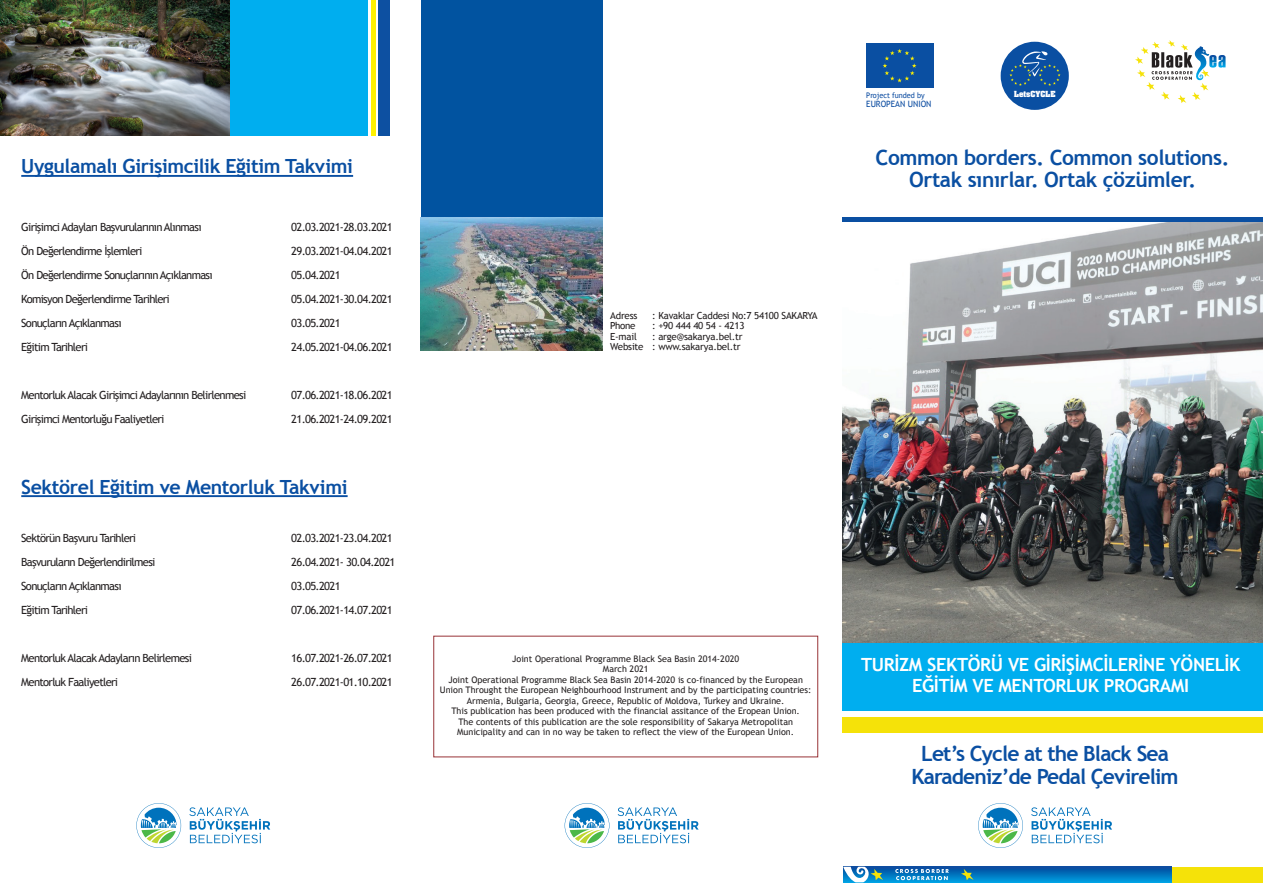
<style>
.page{position:relative;width:1263px;height:893px;background:#fff}
.page>*{position:absolute;margin:0;border:0;box-sizing:border-box;transform-origin:0 0}
.t1{font:700 21px/22.5px "Trebuchet MS";letter-spacing:-.02em;color:#0a4fa2;text-align:center}
.t2{font:700 21px/22.5px "Trebuchet MS";letter-spacing:-.04em;color:#0a4fa2;text-align:center}
.t3{font:700 19.5px "Trebuchet MS";letter-spacing:-.02em;color:#0a4fa2}
.t4{font:700 18.15px/21px "Trebuchet MS";letter-spacing:-.02em;color:#fff;text-align:center}
.t5{font:11.25px "Trebuchet MS";letter-spacing:-.06em;color:#231f20}
.t6{font:9.75px/10.5px "Trebuchet MS";letter-spacing:-.02em;color:#231f20;text-align:right}
.t7{font:9px/10.5px "Trebuchet MS";color:#231f20;text-align:center}
.t8{font:8.7px "Trebuchet MS";color:#0d4da1;scale:.94 1}
.t9{font:7.8px "Trebuchet MS";color:#0d4da1;scale:.94 1}
.t10{font:700 7.2px "Aachen Std";color:#fff}
</style>
<div class="page">
<svg style="left:883px;top:867px;width:288px;height:15px;background:#0273be"></svg>
<svg style="left:1135px;top:40px;width:90px;height:63px"></svg>
<svg style="left:933px;top:43px;width:1px;height:45px"></svg>
<div style="left:866px;top:43px;width:67px;height:45px;background:#0a4fa2"></div>
<svg style="left:883px;top:49px;width:33px;height:33px"></svg>
<div style="left:1001px;top:42px;width:68px;height:68px;background:#0a4fa2;border-radius:50%"></div>
<svg style="left:1009px;top:51px;width:51px;height:35px"></svg>
<hr style="left:21px;top:175px;width:332px;height:2px;background:#0a4fa2">
<hr style="left:21px;top:495px;width:327px;height:2px;background:#0a4fa2">
<div style="left:842px;top:218px;width:421px;height:5px;background:#0a4fa2"></div>
<img style="left:842px;top:223px;width:421px;height:420px">
<div style="left:842px;top:643px;width:421px;height:67px;background:#00aeef"></div>
<div style="left:1172px;top:867px;width:91px;height:15px;background:#f5e209"></div>
<div style="left:842px;top:718px;width:421px;height:15px;background:#f5e209"></div>
<svg style="left:843px;top:867px;width:40px;height:16px"></svg>
<svg style="left:961px;top:869px;width:13px;height:11px"></svg>
<svg style="left:895px;top:869px;width:54px;height:11px"></svg>
<svg style="left:1031px;top:807px;width:81px;height:36px"></svg>
<svg style="left:978px;top:803px;width:45px;height:45px"></svg>
<svg style="left:618px;top:807px;width:81px;height:36px"></svg>
<svg style="left:565px;top:803px;width:44px;height:45px"></svg>
<svg style="left:189px;top:807px;width:81px;height:36px"></svg>
<svg style="left:136px;top:803px;width:45px;height:45px"></svg>
<div style="left:421px;top:0;width:181px;height:342px;background:#0153a0"></div>
<img style="left:421px;top:218px;width:181px;height:132px">
<div style="left:379px;top:0;width:11px;height:135px;background:#0d50a1"></div>
<div style="left:371px;top:0;width:5px;height:135px;background:#fff101"></div>
<div style="left:229px;top:0;width:139px;height:135px;background:#00aeef"></div>
<img style="left:0;top:0;width:229px;height:135px">
<h2 class="t3" style="left:21px;top:154px;width:333px">Uygulamalı Girişimcilik Eğitim Takvimi</h2>
<p class="t5" style="left:21px;top:220px;width:182px">Girişimci Adayları Başvurularının Alınması</p>
<p class="t5" style="left:291px;top:220px;width:103px">02.03.2021-28.03.2021</p>
<p class="t5" style="left:21px;top:244px;width:123px">Ön Değerlendirme İşlemleri</p>
<p class="t5" style="left:291px;top:244px;width:103px">29.03.2021-04.04.2021</p>
<p class="t5" style="left:21px;top:268px;width:193px">Ön Değerlendirme Sonuçlarının Açıklanması</p>
<p class="t5" style="left:291px;top:268px;width:51px">05.04.2021</p>
<p class="t5" style="left:21px;top:292px;width:150px">Komisyon Değerlendirme Tarihleri</p>
<p class="t5" style="left:291px;top:292px;width:103px">05.04.2021-30.04.2021</p>
<p class="t5" style="left:21px;top:316px;width:102px">Sonuçların Açıklanması</p>
<p class="t5" style="left:291px;top:316px;width:51px">03.05.2021</p>
<p class="t5" style="left:21px;top:340px;width:68px">Eğitim Tarihleri</p>
<p class="t5" style="left:291px;top:340px;width:103px">24.05.2021-04.06.2021</p>
<p class="t5" style="left:21px;top:388px;width:226px">Mentorluk Alacak Girişimci Adaylarının Belirlenmesi</p>
<p class="t5" style="left:291px;top:388px;width:103px">07.06.2021-18.06.2021</p>
<p class="t5" style="left:21px;top:412px;width:145px">Girişimci Mentorluğu Faaliyetleri</p>
<p class="t5" style="left:291px;top:412px;width:103px">21.06.2021-24.09.2021</p>
<h2 class="t3" style="left:21px;top:474px;width:328px">Sektörel Eğitim ve Mentorluk Takvimi</h2>
<p class="t5" style="left:21px;top:531px;width:116px">Sektörün Başvuru Tarihleri</p>
<p class="t5" style="left:291px;top:531px;width:103px">02.03.2021-23.04.2021</p>
<p class="t5" style="left:21px;top:555px;width:136px">Başvuruların Değerlendirilmesi</p>
<p class="t5" style="left:291px;top:555px;width:106px">26.04.2021- 30.04.2021</p>
<p class="t5" style="left:21px;top:579px;width:102px">Sonuçların Açıklanması</p>
<p class="t5" style="left:291px;top:579px;width:51px">03.05.2021</p>
<p class="t5" style="left:21px;top:603px;width:68px">Eğitim Tarihleri</p>
<p class="t5" style="left:291px;top:603px;width:103px">07.06.2021-14.07.2021</p>
<p class="t5" style="left:21px;top:651px;width:172px">Mentorluk Alacak Adayların Belirlemesi</p>
<p class="t5" style="left:291px;top:651px;width:103px">16.07.2021-26.07.2021</p>
<p class="t5" style="left:21px;top:675px;width:98px">Mentorluk Faaliyetleri</p>
<p class="t5" style="left:291px;top:675px;width:103px">26.07.2021-01.10.2021</p>
<p class="t6" style="left:610px;top:310px;width:29px">Adress</p>
<p class="t6" style="left:652px;top:310px;width:167px">: Kavaklar Caddesi No:7 54100 SAKARYA</p>
<p class="t6" style="left:610px;top:321px;width:27px">Phone</p>
<p class="t6" style="left:652px;top:321px;width:94px">: +90 444 40 54 - 4213</p>
<p class="t6" style="left:610px;top:331px;width:28px">E-mail</p>
<p class="t6" style="left:610px;top:331px;width:134px">: arge@sakarya.bel.tr<br>Website : www.sakarya.bel.tr</p>
<p class="t9" style="left:866px;top:91px;width:64px">Project funded by</p>
<p class="t8" style="left:866px;top:99px;width:71px">EUROPEAN UNION</p>
<p class="t10" style="left:1014px;top:89px;width:43px">LetsCYCLE</p>
<h1 class="t1" style="left:876px;top:146px;width:355px">Common borders. Common solutions.<br>Ortak sınırlar. Ortak çözümler.</h1>
<p class="t7" style="left:440px;top:653px;width:373px">Joint Operational Programme Black Sea Basin 2014-2020<br>March 2021<br>Joint Operational Programme Black Sea Basin 2014-2020 is co-financed by the European Union Throught the European Neighbourhood Instrument and by the participating countries:<br>Armenia, Bulgaria, Georgia, Greece, Republic of Moldova, Turkey and Ukraine.<br>This publication has been produced with the financial assitance of the Eropean Union.<br>The contents of this publication are the sole responsibility of Sakarya Metropolitan Municipality and can in no way be taken to reflect the view of the European Union.</p>
<h3 class="t4" style="left:861px;top:654px;width:381px">TURİZM SEKTÖRÜ VE GİRİŞİMCİLERİNE YÖNELİK<br>EĞİTİM VE MENTORLUK PROGRAMI</h3>
<h1 class="t2" style="left:911px;top:743px;width:269px">Let’s Cycle at the Black Sea<br>Karadeniz’de Pedal Çevirelim</h1>
</div>
